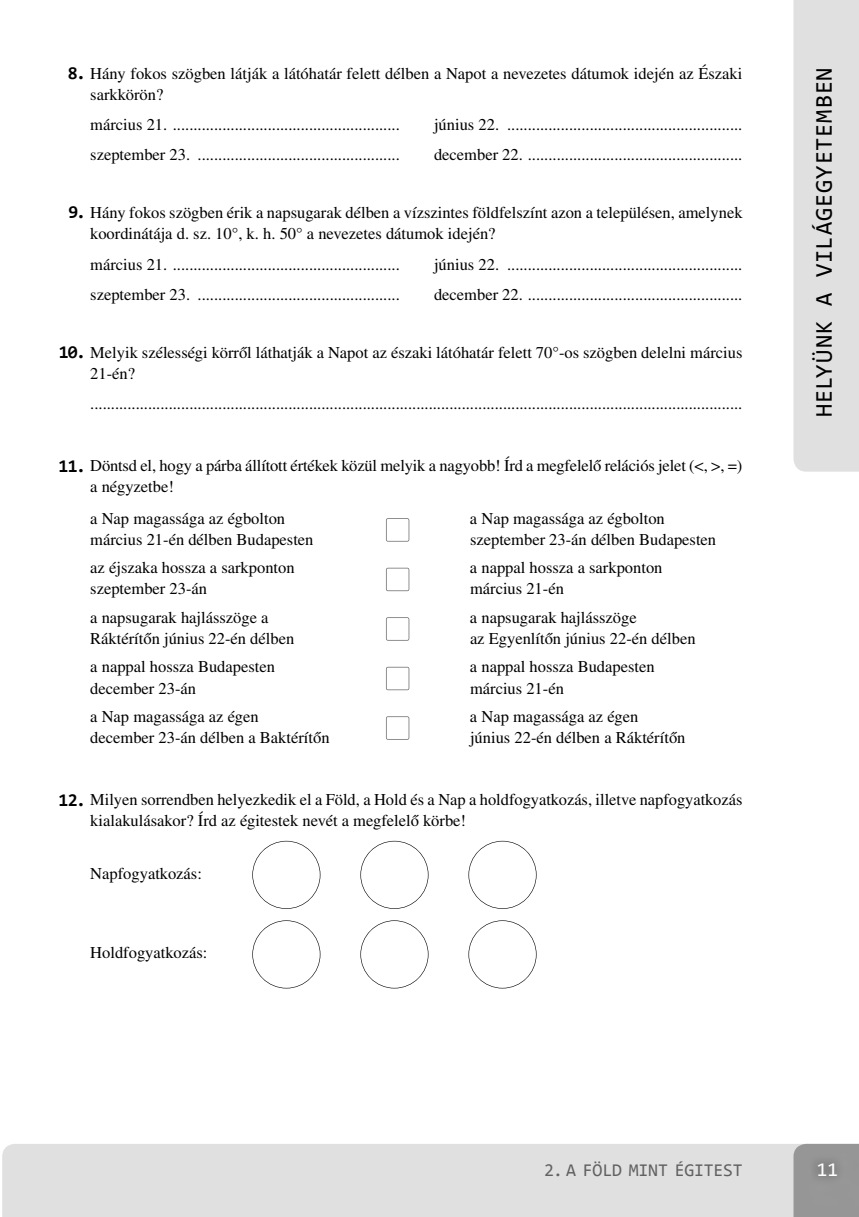
<style>
.page{position:relative;width:859px;height:1217px;background:#fff}
.page>*{position:absolute;margin:0;border:0;box-sizing:border-box;transform-origin:0 0}
.t1{font:24px "Consolas";letter-spacing:.035em;color:#000}
.t2{font:19.5px "Consolas";color:#fff}
.t3{font:18px "Consolas";letter-spacing:-.015em;color:#616161}
.t4{font:16.5px/21px "Times H";color:#000}
.s1{font-family:"Consolas";font-weight:700;font-size:18px}
</style>
<div class="page">
<div style="left:2px;top:1144px;width:791px;height:72px;background:#e0e0e0"></div>
<div style="left:793px;top:0;width:66px;height:471px;background:#e0e0e0"></div>
<svg style="left:793px;top:1143px;width:66px;height:73px;background:#9b9b9b"></svg>
<img style="left:808px;top:1153px;width:51px;height:52px">
<svg style="left:252px;top:840px;width:68px;height:68px"></svg>
<svg style="left:360px;top:840px;width:68px;height:68px"></svg>
<svg style="left:468px;top:840px;width:68px;height:68px"></svg>
<svg style="left:252px;top:920px;width:68px;height:68px"></svg>
<svg style="left:360px;top:920px;width:68px;height:68px"></svg>
<svg style="left:468px;top:920px;width:68px;height:68px"></svg>
<svg style="left:386px;top:518px;width:23px;height:23px"></svg>
<svg style="left:386px;top:567px;width:23px;height:24px"></svg>
<svg style="left:386px;top:617px;width:23px;height:23px"></svg>
<svg style="left:386px;top:666px;width:23px;height:24px"></svg>
<svg style="left:386px;top:716px;width:23px;height:23px"></svg>
<p class="t4" style="left:90px;top:64px;width:653px;text-indent:-22px"><span class="s1">8.</span> Hány fokos szögben látják a látóhatár felett délben a Napot a nevezetes dátumok idején az Északi sarkkörön?</p>
<p class="t4" style="left:90px;top:115px;width:311px">március 21. .......................................................</p>
<p class="t4" style="left:434px;top:115px;width:310px">június 22. .........................................................</p>
<p class="t4" style="left:90px;top:145px;width:311px">szeptember 23. .................................................</p>
<p class="t4" style="left:434px;top:145px;width:310px">december 22. ....................................................</p>
<p class="t4" style="left:90px;top:203px;width:653px;text-indent:-22px"><span class="s1">9.</span> Hány fokos szögben érik a napsugarak délben a vízszintes földfelszínt azon a településen, amelynek koordinátája d. sz. 10°, k. h. 50° a nevezetes dátumok idején?</p>
<p class="t4" style="left:90px;top:256px;width:311px">március 21. .......................................................</p>
<p class="t4" style="left:434px;top:256px;width:310px">június 22. .........................................................</p>
<p class="t4" style="left:90px;top:285px;width:311px">szeptember 23. .................................................</p>
<p class="t4" style="left:434px;top:285px;width:310px">december 22. ....................................................</p>
<p class="t4" style="left:90px;top:343px;width:653px;text-indent:-32px"><span class="s1">10.</span> Melyik szélességi körről láthatják a Napot az északi látóhatár felett 70°-os szögben delelni március<br>21-én?</p>
<p class="t4" style="left:90px;top:394px;width:653px">..............................................................................................................................................................</p>
<p class="t4" style="left:90px;top:457px;width:653px;text-indent:-32px"><span class="s1">11.</span> Döntsd el, hogy a párba állított értékek közül melyik a nagyobb! Írd a megfelelő relációs jelet (&lt;, &gt;, =) a négyzetbe!</p>
<p class="t4" style="left:90px;top:509px;width:196px">a Nap magassága az égbolton</p>
<p class="t4" style="left:470px;top:509px;width:196px">a Nap magassága az égbolton</p>
<p class="t4" style="left:90px;top:530px;width:225px">március 21-én délben Budapesten</p>
<p class="t4" style="left:470px;top:530px;width:248px">szeptember 23-án délben Budapesten</p>
<p class="t4" style="left:90px;top:559px;width:206px">az éjszaka hossza a sarkponton</p>
<p class="t4" style="left:470px;top:559px;width:194px">a nappal hossza a sarkponton</p>
<p class="t4" style="left:90px;top:580px;width:118px">szeptember 23-án</p>
<p class="t4" style="left:470px;top:580px;width:95px">március 21-én</p>
<p class="t4" style="left:90px;top:608px;width:180px">a napsugarak hajlásszöge a</p>
<p class="t4" style="left:470px;top:608px;width:168px">a napsugarak hajlásszöge</p>
<p class="t4" style="left:90px;top:629px;width:205px">Ráktérítőn június 22-én délben</p>
<p class="t4" style="left:470px;top:629px;width:227px">az Egyenlítőn június 22-én délben</p>
<p class="t4" style="left:90px;top:658px;width:186px">a nappal hossza Budapesten</p>
<p class="t4" style="left:470px;top:658px;width:186px">a nappal hossza Budapesten</p>
<p class="t4" style="left:90px;top:679px;width:107px">december 23-án</p>
<p class="t4" style="left:470px;top:679px;width:95px">március 21-én</p>
<p class="t4" style="left:90px;top:707px;width:170px">a Nap magassága az égen</p>
<p class="t4" style="left:470px;top:707px;width:170px">a Nap magassága az égen</p>
<p class="t4" style="left:90px;top:728px;width:241px">december 23-án délben a Baktérítőn</p>
<p class="t4" style="left:470px;top:728px;width:217px">június 22-én délben a Ráktérítőn</p>
<p class="t4" style="left:90px;top:790px;width:653px;text-indent:-32px"><span class="s1">12.</span> Milyen sorrendben helyezkedik el a Föld, a Hold és a Nap a holdfogyatkozás, illetve napfogyatkozás kialakulásakor? Írd az égitestek nevét a megfelelő körbe!</p>
<p class="t4" style="left:90px;top:864px;width:113px">Napfogyatkozás:</p>
<p class="t4" style="left:90px;top:943px;width:119px">Holdfogyatkozás:</p>
<h1 class="t1" style="left:814px;top:417px;width:351px;rotate:-90deg">HELYÜNK A VILÁGEGYETEMBEN</h1>
<p class="t3" style="left:544px;top:1162px;width:200px">2. A FÖLD MINT ÉGITEST</p>
<p class="t2" style="left:816px;top:1160px;width:23px">11</p>
</div>
